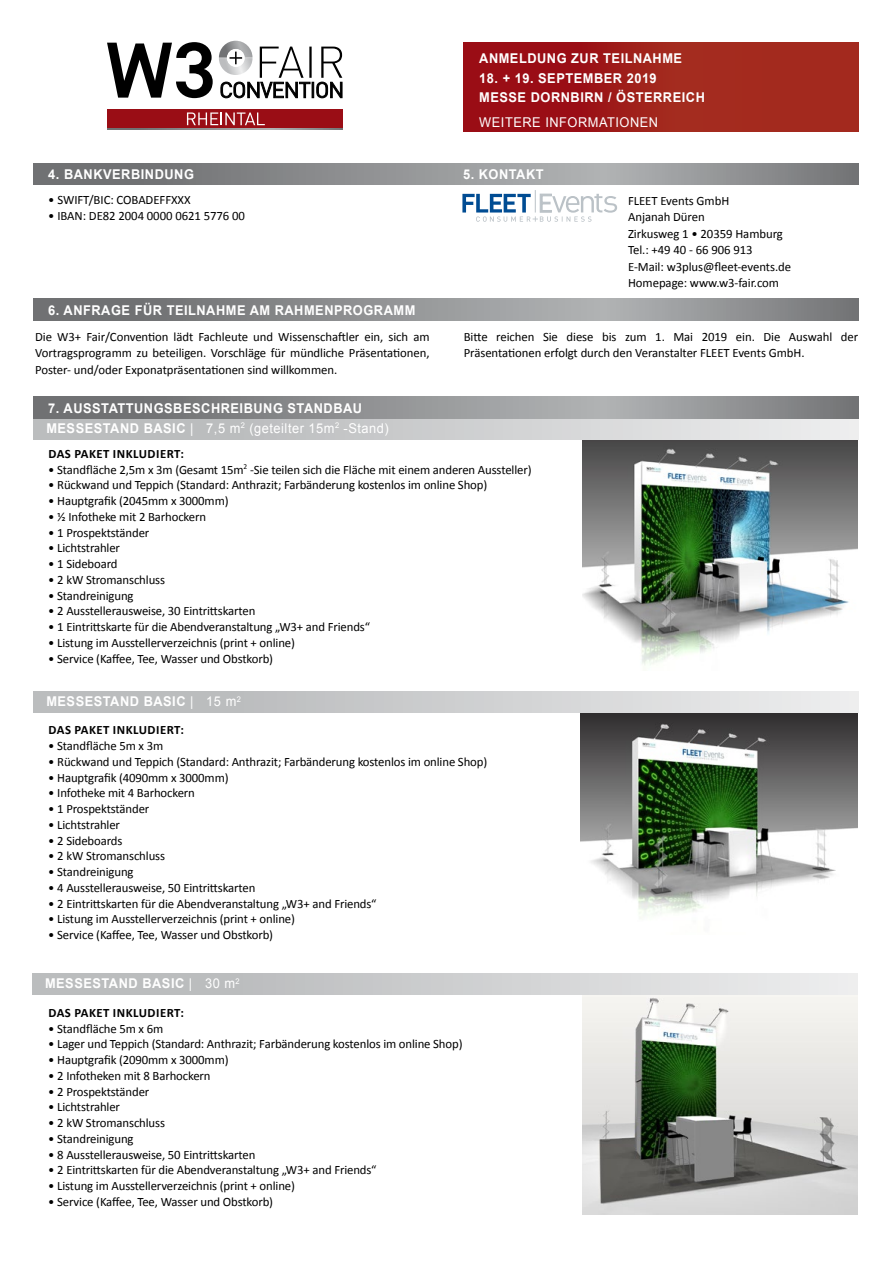
<style>
.page{position:relative;width:893px;height:1263px;background:#fff}
.page>*{position:absolute;margin:0;border:0;box-sizing:border-box;transform-origin:0 0}
.t1{font:700 13.5px/19.5px "Arial";letter-spacing:.04em;color:#fff;scale:.95 1}
.t2{font:13.5px "Arial";letter-spacing:.04em;color:#fff;scale:.95 1}
.t3{font:12.75px/16.5px "Calibri";letter-spacing:-.01em;color:#000}
.t4{font:700 12.75px "Calibri";letter-spacing:.04em;color:#000}
.s1{font-weight:700}
.s2{font-weight:400}
</style>
<div class="page">
<img style="left:583px;top:439px;width:275px;height:227px">
<img style="left:581px;top:713px;width:277px;height:206px">
<img style="left:582px;top:995px;width:275px;height:220px">
<div style="left:34px;top:691px;width:825px;height:22px;background:linear-gradient(to right,#b2b4b5,#ebecec)"></div>
<div style="left:34px;top:418px;width:825px;height:21px;background:linear-gradient(to right,#b2b4b5,#ebecec)"></div>
<div style="left:32px;top:974px;width:825px;height:21px;background:linear-gradient(to right,#b2b4b5,#ebecec)"></div>
<div style="left:463px;top:43px;width:396px;height:89px;background:linear-gradient(to right,#990a14,#a63321)"></div>
<svg style="left:33px;top:299px;width:825px;height:21px;background:#8d8e90"></svg>
<svg style="left:33px;top:397px;width:825px;height:21px;background:#8d8e90"></svg>
<svg style="left:33px;top:163px;width:825px;height:21px;background:#8d8e90"></svg>
<svg style="left:107px;top:42px;width:106px;height:56px"></svg>
<div style="left:107px;top:109px;width:236px;height:20px;background:#9a0d15"></div>
<svg style="left:187px;top:112px;width:78px;height:13px"></svg>
<svg style="left:219px;top:41px;width:123px;height:57px"></svg>
<svg style="left:107px;top:128px;width:236px;height:1px"></svg>
<svg style="left:462px;top:190px;width:155px;height:32px"></svg>
<p class="t1" style="left:479px;top:49px;width:215px">ANMELDUNG ZUR TEILNAHME</p>
<p class="t1" style="left:479px;top:69px;width:239px">18. + 19. SEPTEMBER 2019<br>MESSE DORNBIRN / ÖSTERREICH</p>
<p class="t2" style="left:479px;top:113px;width:190px">WEITERE INFORMATIONEN</p>
<p class="t1" style="left:48px;top:165px;width:155px">4. BANKVERBINDUNG</p>
<p class="t1" style="left:463px;top:165px;width:86px">5. KONTAKT</p>
<p class="t3" style="left:48px;top:191px;width:144px">• SWIFT/BIC: COBADEFFXXX</p>
<p class="t3" style="left:48px;top:207px;width:198px">• IBAN: DE82 2004 0000 0621 5776 00</p>
<p class="t1" style="left:48px;top:300px;width:388px">6. ANFRAGE FÜR TEILNAHME AM RAHMENPROGRAMM</p>
<p class="t3" style="left:628px;top:192px;width:165px">FLEET Events GmbH<br>Anjanah Düren<br>Zirkusweg 1 • 20359 Hamburg<br>Tel.: +49 40 - 66 906 913<br>E-Mail: w3plus@fleet-events.de<br>Homepage: www.w3-fair.com</p>
<p class="t3" style="left:35px;top:327px;width:396px;text-align:justify">Die W3+ Fair/Convention lädt Fachleute und Wissenschaftler ein, sich am Vortragsprogramm zu beteiligen. Vorschläge für mündliche Präsentationen, Poster- und/oder Exponatpräsentationen sind willkommen.</p>
<p class="t3" style="left:464px;top:327px;width:396px">Bitte reichen Sie diese bis zum 1. Mai 2019 ein. Die Auswahl der<br>Präsentationen erfolgt durch den Veranstalter FLEET Events GmbH.</p>
<p class="t1" style="left:48px;top:399px;width:332px">7. AUSSTATTUNGSBESCHREIBUNG STANDBAU</p>
<p class="t2" style="left:46px;top:419px;width:362px"><span class="s1">MESSESTAND BASIC</span> | 7,5 m<sup>2</sup> (geteilter 15m<sup>2</sup> -Stand)</p>
<p class="t4" style="left:49px;top:446px;width:137px">DAS PAKET INKLUDIERT:</p>
<p class="t3" style="left:48px;top:461px;width:485px">• Standfläche 2,5m x 3m (Gesamt 15m<sup>2</sup> -Sie teilen sich die Fläche mit einem anderen Aussteller)</p>
<p class="t3" style="left:48px;top:476px;width:440px">• Rückwand und Teppich (Standard: Anthrazit; Farbänderung kostenlos im online Shop)</p>
<p class="t3" style="left:48px;top:492px;width:182px">• Hauptgrafik (2045mm x 3000mm)</p>
<p class="t3" style="left:48px;top:508px;width:159px">• ½ Infotheke mit 2 Barhockern</p>
<p class="t3" style="left:48px;top:524px;width:103px">• 1 Prospektständer</p>
<p class="t3" style="left:48px;top:539px;width:73px">• Lichtstrahler</p>
<p class="t3" style="left:48px;top:555px;width:71px">• 1 Sideboard</p>
<p class="t3" style="left:48px;top:571px;width:118px">• 2 kW Stromanschluss</p>
<p class="t3" style="left:48px;top:587px;width:87px">• Standreinigung</p>
<p class="t3" style="left:48px;top:602px;width:209px">• 2 Ausstellerausweise, 30 Eintrittskarten</p>
<p class="t3" style="left:48px;top:618px;width:323px">• 1 Eintrittskarte für die Abendveranstaltung „W3+ and Friends“</p>
<p class="t3" style="left:48px;top:634px;width:248px">• Listung im Ausstellerverzeichnis (print + online)</p>
<p class="t3" style="left:48px;top:650px;width:226px">• Service (Kaffee, Tee, Wasser und Obstkorb)</p>
<p class="t1" style="left:46px;top:692px;width:206px">MESSESTAND BASIC <span class="s2">| 15 m</span><sup>2</sup></p>
<p class="t4" style="left:49px;top:722px;width:137px">DAS PAKET INKLUDIERT:</p>
<p class="t3" style="left:48px;top:737px;width:117px">• Standfläche 5m x 3m</p>
<p class="t3" style="left:48px;top:753px;width:440px">• Rückwand und Teppich (Standard: Anthrazit; Farbänderung kostenlos im online Shop)</p>
<p class="t3" style="left:48px;top:768px;width:182px">• Hauptgrafik (4090mm x 3000mm)</p>
<p class="t3" style="left:48px;top:784px;width:148px">• Infotheke mit 4 Barhockern</p>
<p class="t3" style="left:48px;top:800px;width:103px">• 1 Prospektständer</p>
<p class="t3" style="left:48px;top:816px;width:73px">• Lichtstrahler</p>
<p class="t3" style="left:48px;top:831px;width:76px">• 2 Sideboards</p>
<p class="t3" style="left:48px;top:847px;width:118px">• 2 kW Stromanschluss</p>
<p class="t3" style="left:48px;top:863px;width:87px">• Standreinigung</p>
<p class="t3" style="left:48px;top:879px;width:209px">• 4 Ausstellerausweise, 50 Eintrittskarten</p>
<p class="t3" style="left:48px;top:894px;width:330px">• 2 Eintrittskarten für die Abendveranstaltung „W3+ and Friends“</p>
<p class="t3" style="left:48px;top:910px;width:248px">• Listung im Ausstellerverzeichnis (print + online)</p>
<p class="t3" style="left:48px;top:926px;width:226px">• Service (Kaffee, Tee, Wasser und Obstkorb)</p>
<p class="t1" style="left:45px;top:974px;width:206px">MESSESTAND BASIC <span class="s2">| 30 m</span><sup>2</sup></p>
<p class="t4" style="left:49px;top:1005px;width:137px">DAS PAKET INKLUDIERT:</p>
<p class="t3" style="left:48px;top:1019px;width:117px">• Standfläche 5m x 6m</p>
<p class="t3" style="left:48px;top:1035px;width:416px">• Lager und Teppich (Standard: Anthrazit; Farbänderung kostenlos im online Shop)</p>
<p class="t3" style="left:48px;top:1051px;width:182px">• Hauptgrafik (2090mm x 3000mm)</p>
<p class="t3" style="left:48px;top:1067px;width:164px">• 2 Infotheken mit 8 Barhockern</p>
<p class="t3" style="left:48px;top:1082px;width:103px">• 2 Prospektständer</p>
<p class="t3" style="left:48px;top:1098px;width:73px">• Lichtstrahler</p>
<p class="t3" style="left:48px;top:1114px;width:118px">• 2 kW Stromanschluss</p>
<p class="t3" style="left:48px;top:1130px;width:87px">• Standreinigung</p>
<p class="t3" style="left:48px;top:1145px;width:209px">• 8 Ausstellerausweise, 50 Eintrittskarten</p>
<p class="t3" style="left:48px;top:1161px;width:330px">• 2 Eintrittskarten für die Abendveranstaltung „W3+ and Friends“</p>
<p class="t3" style="left:48px;top:1177px;width:248px">• Listung im Ausstellerverzeichnis (print + online)</p>
<p class="t3" style="left:48px;top:1193px;width:226px">• Service (Kaffee, Tee, Wasser und Obstkorb)</p>
</div>
